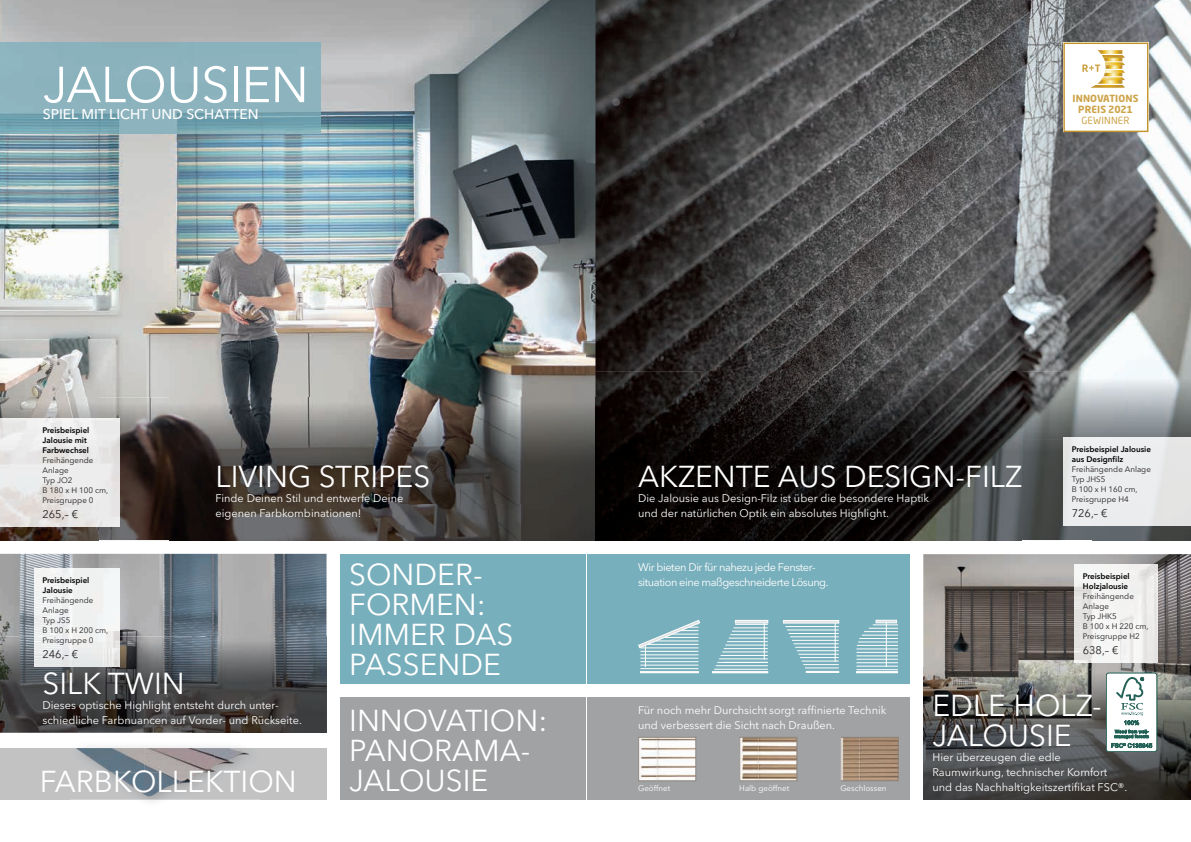
<style>
.page{position:relative;width:1191px;height:842px;background:#fff}
.page>*{position:absolute;margin:0;border:0;box-sizing:border-box;transform-origin:0 0}
.t1{font:50px "Avenir Next LT Pro";letter-spacing:-.01em;color:#fff}
.t2{font:30px/30px "Avenir Next LT Pro";color:#fff}
.t3{font:500 14px "Avenir Next LT Pro";color:#fff}
.t4{font:11px/15px "Avenir Next LT Pro";color:#fff}
.t5{font:11px/15px "Avenir Next LT Pro";letter-spacing:-.04em;color:#fff}
.t6{font:11px "Avenir Next LT Pro";color:#231f20}
.t7{font:700 9.8px/11.1px "Neo Sans Std";letter-spacing:.02em;color:#cda449;text-align:center}
.t8{font:9.8px "Neo Sans Std";letter-spacing:.02em;color:#cda449}
.t9{font:8px/10px "Avenir Next LT Pro";color:#231f20}
.t10{font:600 8px/10px "Avenir Next LT Pro";color:#000}
.t11{font:8px "Avenir Next LT Pro";color:#fff}
</style>
<div class="page">
<img style="left:0;top:0;width:587px;height:397px">
<img style="left:0;top:43px;width:320px;height:90px">
<img style="left:99px;top:397px;width:488px;height:143px">
<img style="left:0;top:397px;width:99px;height:21px">
<img style="left:0;top:526px;width:99px;height:14px">
<div style="left:341px;top:554px;width:263px;height:129px;background:#78afbc"></div>
<img style="left:0;top:554px;width:327px;height:179px">
<img style="left:0;top:636px;width:326px;height:97px">
<img style="left:34px;top:568px;width:85px;height:98px">
<img style="left:0;top:418px;width:119px;height:108px">
<div style="left:341px;top:697px;width:263px;height:102px;background:#a0a2a3"></div>
<div style="left:0;top:748px;width:327px;height:51px;background:#c3c2c2"></div>
<img style="left:74px;top:748px;width:176px;height:24px">
<img style="left:110px;top:772px;width:70px;height:25px">
<img style="left:179px;top:772px;width:29px;height:12px">
<img style="left:587px;top:0;width:604px;height:540px">
<svg style="left:1063px;top:43px;width:85px;height:89px"></svg>
<img style="left:595px;top:372px;width:596px;height:67px">
<img style="left:596px;top:439px;width:496px;height:101px">
<img style="left:1092px;top:526px;width:99px;height:14px">
<div style="left:587px;top:554px;width:322px;height:129px;background:#78afbc"></div>
<div style="left:735px;top:620px;width:33px;height:3px;border:1px solid #fff"></div>
<div style="left:712px;top:672px;width:56px;height:1px;border:1px solid #fff"></div>
<hr style="left:764px;top:623px;width:1px;height:37px;background:#fff">
<hr style="left:725px;top:645px;width:43px;height:1px;background:#fff">
<hr style="left:735px;top:624px;width:33px;height:1px;background:#fff">
<hr style="left:724px;top:648px;width:44px;height:1px;background:#fff">
<hr style="left:722px;top:652px;width:46px;height:1px;background:#fff">
<hr style="left:720px;top:655px;width:48px;height:1px;background:#fff">
<hr style="left:719px;top:659px;width:49px;height:1px;background:#fff">
<hr style="left:717px;top:662px;width:51px;height:1px;background:#fff">
<hr style="left:716px;top:665px;width:52px;height:1px;background:#fff">
<hr style="left:714px;top:669px;width:54px;height:1px;background:#fff">
<hr style="left:733px;top:628px;width:35px;height:1px;background:#fff">
<hr style="left:732px;top:631px;width:36px;height:1px;background:#fff">
<hr style="left:730px;top:634px;width:38px;height:1px;background:#fff">
<hr style="left:728px;top:638px;width:40px;height:1px;background:#fff">
<hr style="left:727px;top:641px;width:41px;height:1px;background:#fff">
<div style="left:640px;top:671px;width:58px;height:2px;border:1px solid #fff"></div>
<hr style="left:640px;top:668px;width:58px;height:1px;background:#fff">
<svg style="left:638px;top:620px;width:62px;height:47px"></svg>
<hr style="left:835px;top:622px;width:1px;height:40px;background:#fff">
<div style="left:806px;top:671px;width:33px;height:2px;border:1px solid #fff"></div>
<div style="left:783px;top:620px;width:56px;height:3px;border:1px solid #fff"></div>
<hr style="left:792px;top:640px;width:46px;height:1px;background:#fff">
<hr style="left:790px;top:637px;width:48px;height:1px;background:#fff">
<hr style="left:788px;top:633px;width:50px;height:1px;background:#fff">
<hr style="left:787px;top:630px;width:51px;height:1px;background:#fff">
<hr style="left:785px;top:626px;width:53px;height:1px;background:#fff">
<hr style="left:801px;top:661px;width:37px;height:1px;background:#fff">
<hr style="left:800px;top:657px;width:38px;height:1px;background:#fff">
<hr style="left:798px;top:654px;width:40px;height:1px;background:#fff">
<hr style="left:796px;top:650px;width:42px;height:1px;background:#fff">
<hr style="left:805px;top:668px;width:33px;height:1px;background:#fff">
<hr style="left:803px;top:664px;width:35px;height:1px;background:#fff">
<hr style="left:795px;top:647px;width:43px;height:1px;background:#fff">
<hr style="left:793px;top:644px;width:45px;height:1px;background:#fff">
<hr style="left:886px;top:623px;width:1px;height:44px;background:#fff">
<div style="left:876px;top:620px;width:20px;height:3px;border:1px solid #fff"></div>
<svg style="left:856px;top:671px;width:41px;height:2px"></svg>
<hr style="left:856px;top:652px;width:41px;height:1px;background:#fff">
<hr style="left:856px;top:656px;width:41px;height:1px;background:#fff">
<hr style="left:856px;top:659px;width:41px;height:1px;background:#fff">
<hr style="left:856px;top:662px;width:41px;height:1px;background:#fff">
<hr style="left:856px;top:666px;width:41px;height:1px;background:#fff">
<hr style="left:856px;top:669px;width:41px;height:1px;background:#fff">
<hr style="left:864px;top:631px;width:33px;height:1px;background:#fff">
<hr style="left:862px;top:635px;width:35px;height:1px;background:#fff">
<hr style="left:859px;top:638px;width:38px;height:1px;background:#fff">
<hr style="left:858px;top:642px;width:39px;height:1px;background:#fff">
<hr style="left:857px;top:645px;width:40px;height:1px;background:#fff">
<hr style="left:856px;top:649px;width:41px;height:1px;background:#fff">
<svg style="left:868px;top:625px;width:29px;height:4px"></svg>
<img style="left:923px;top:554px;width:268px;height:113px">
<img style="left:923px;top:667px;width:268px;height:132px">
<img style="left:1074px;top:565px;width:83px;height:98px">
<div style="left:1106px;top:673px;width:50px;height:79px;background:#fff;border-radius:3px"></div>
<div style="left:1106px;top:673px;width:51px;height:79px;border:1px solid #236056;border-radius:3px"></div>
<svg style="left:1111px;top:677px;width:41px;height:71px"></svg>
<div style="left:587px;top:697px;width:322px;height:102px;background:#a0a2a3"></div>
<img style="left:640px;top:739px;width:54px;height:40px">
<div style="left:638px;top:737px;width:58px;height:44px;border:1px solid #8c837d"></div>
<img style="left:741px;top:739px;width:54px;height:40px">
<div style="left:739px;top:737px;width:58px;height:44px;border:1px solid #8c837d"></div>
<img style="left:842px;top:739px;width:54px;height:40px">
<div style="left:840px;top:737px;width:58px;height:44px;border:1px solid #8c837d"></div>
<img style="left:1063px;top:438px;width:128px;height:88px">
<h1 class="t1" style="left:43px;top:55px;width:268px">JALOUSIEN</h1>
<p class="t3" style="left:43px;top:106px;width:217px">SPIEL MIT LICHT UND SCHATTEN</p>
<p class="t7" style="left:1072px;top:92px;width:68px">INNOVATIONS<br>PREIS 2021</p>
<p class="t8" style="left:1081px;top:114px;width:50px">GEWINNER</p>
<p class="t10" style="left:43px;top:425px;width:48px">Preisbeispiel<br>Jalousie mit<br>Farbwechsel</p>
<p class="t9" style="left:43px;top:455px;width:67px">Freihängende<br>Anlage<br>Typ JO2<br>B 180 x H 100 cm,<br>Preisgruppe 0</p>
<p class="t6" style="left:43px;top:507px;width:37px">265,– €</p>
<h2 class="t2" style="left:215px;top:462px;width:216px">LIVING STRIPES</h2>
<p class="t4" style="left:215px;top:491px;width:189px">Finde Deinen Stil und entwerfe Deine eigenen Farbkombinationen!</p>
<p class="t10" style="left:43px;top:575px;width:48px">Preisbeispiel<br>Jalousie</p>
<p class="t9" style="left:43px;top:595px;width:67px">Freihängende<br>Anlage<br>Typ JS5<br>B 100 x H 200 cm,<br>Preisgruppe 0</p>
<p class="t6" style="left:43px;top:647px;width:37px">246,– €</p>
<h2 class="t2" style="left:43px;top:669px;width:144px">SILK TWIN</h2>
<p class="t4" style="left:43px;top:698px;width:261px">Dieses optische Highlight entsteht durch unter&shy;schiedliche Farbnuancen auf Vorder- und Rückseite.</p>
<h2 class="t2" style="left:349px;top:560px;width:166px">SONDER-<br>FORMEN:<br>IMMER DAS<br>PASSENDE</h2>
<h2 class="t2" style="left:349px;top:705px;width:200px">INNOVATION:<br>PANORAMA-</h2>
<h2 class="t2" style="left:40px;top:766px;width:259px">FARBKOLLEKTION</h2>
<h2 class="t2" style="left:349px;top:765px;width:141px">JALOUSIE</h2>
<h2 class="t2" style="left:638px;top:462px;width:386px">AKZENTE AUS DESIGN-FILZ</h2>
<p class="t4" style="left:638px;top:491px;width:292px">Die Jalousie aus Design-Filz ist über die besondere Haptik und der natürlichen Optik ein absolutes Highlight.</p>
<p class="t5" style="left:638px;top:560px;width:192px">Wir bieten Dir für nahezu jede Fenster&shy;situation eine maßgeschneiderte Lösung.</p>
<p class="t10" style="left:1071px;top:444px;width:81px">Preisbeispiel Jalousie aus Designfilz</p>
<p class="t9" style="left:1071px;top:465px;width:81px">Freihängende Anlage<br>Typ JHS5<br>B 100 x H 160 cm,<br>Preisgruppe H4</p>
<p class="t6" style="left:1071px;top:507px;width:37px">726,– €</p>
<p class="t10" style="left:1082px;top:571px;width:48px">Preisbeispiel<br>Holzjalousie</p>
<p class="t9" style="left:1082px;top:592px;width:67px">Freihängende<br>Anlage<br>Typ JHK5<br>B 100 x H 220 cm,<br>Preisgruppe H2</p>
<p class="t6" style="left:1082px;top:644px;width:37px">638,– €</p>
<p class="t4" style="left:638px;top:703px;width:250px">Für noch mehr Durchsicht sorgt raffinierte Technik und verbessert die Sicht nach Draußen.</p>
<p class="t11" style="left:638px;top:783px;width:34px">Geöffnet</p>
<p class="t11" style="left:739px;top:783px;width:51px">Halb geöffnet</p>
<p class="t11" style="left:840px;top:783px;width:48px">Geschlossen</p>
<h2 class="t2" style="left:932px;top:690px;width:171px">EDLE HOLZ-<br>JALOUSIE</h2>
<p class="t4" style="left:932px;top:749px;width:196px">Hier überzeugen die edle<br>Raumwirkung, technischer Komfort und das Nachhaltigkeitszertifikat FSC®.</p>
</div>
